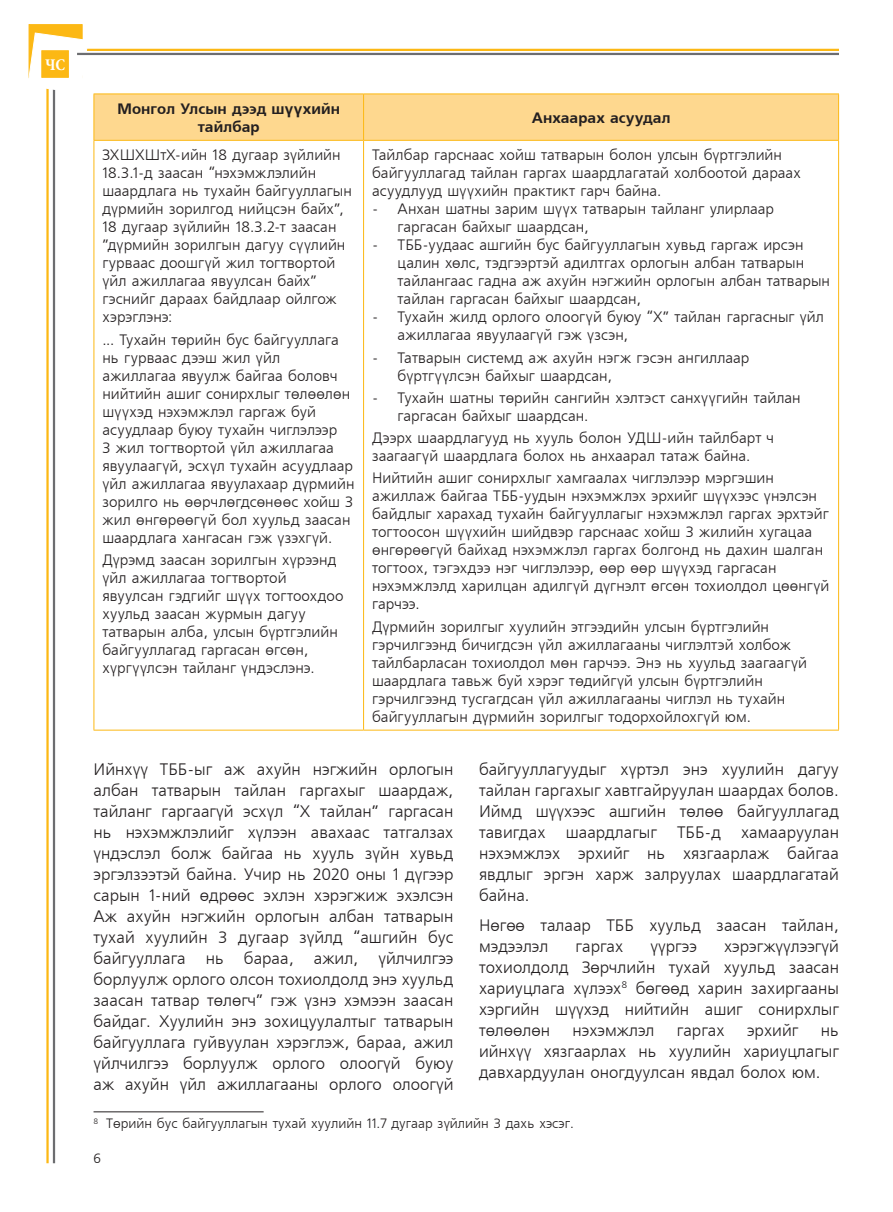
<style>
.page{position:relative;width:893px;height:1212px;background:#fff}
.page>*{position:absolute;margin:0;border:0;box-sizing:border-box;transform-origin:0 0}
.t1{font:16.5px/21px "MAK Freeset";color:#231f20;text-align:justify}
.t2{font:700 condensed 16.5px "Minion Pro";color:#fff}
.t3{font:15px/18px "MAK Freeset";color:#231f20}
.t4{font:700 15px/18px "MAK Freeset";letter-spacing:.005em;color:#231f20;text-align:center}
.t5{font:13.5px "MAK Freeset";color:#231f20}
.t6{font:300 13.5px "MAK Foreigner";color:#231f20}
</style>
<div class="page">
<hr style="left:46px;top:85px;width:3px;height:1078px;background:#fcb814">
<hr style="left:53px;top:85px;width:2px;height:1078px;background:#6c6d70">
<div style="left:29px;top:24px;width:54px;height:54px;background:#fcb814;border:1px solid #fcb814"></div>
<svg style="left:28px;top:32px;width:811px;height:108px"></svg>
<hr style="left:94px;top:94px;width:270px;height:1px;background:#fcb814">
<hr style="left:94px;top:94px;width:1px;height:46px;background:#fcb814">
<hr style="left:364px;top:94px;width:475px;height:1px;background:#fcb814">
<hr style="left:363px;top:94px;width:1px;height:46px;background:#fcb814">
<hr style="left:838px;top:94px;width:1px;height:46px;background:#fcb814">
<hr style="left:94px;top:140px;width:270px;height:1px;background:#fcb814">
<hr style="left:94px;top:141px;width:1px;height:589px;background:#fcb814">
<hr style="left:364px;top:140px;width:475px;height:1px;background:#fcb814">
<hr style="left:363px;top:141px;width:1px;height:589px;background:#fcb814">
<hr style="left:838px;top:141px;width:1px;height:589px;background:#fcb814">
<hr style="left:94px;top:730px;width:270px;height:1px;background:#fcb814">
<hr style="left:364px;top:730px;width:475px;height:1px;background:#fcb814">
<hr style="left:94px;top:1111px;width:170px;height:1px;background:#231f20">
<p class="t2" style="left:45px;top:53px;width:22px">ЧС</p>
<p class="t4" style="left:117px;top:100px;width:224px">Монгол Улсын дээд шүүхийн тайлбар</p>
<p class="t4" style="left:532px;top:109px;width:140px">Анхаарах асуудал</p>
<p class="t3" style="left:102px;top:147px;width:251px">ЗХШХШтХ-ийн 18 дугаар зүйлийн<br>18.3.1-д заасан “нэхэмжлэлийн шаардлага нь тухайн байгууллагын дүрмийн зорилгод нийцсэн байх”,<br>18 дугаар зүйлийн 18.3.2-т заасан ”дүрмийн зорилгын дагуу сүүлийн гурваас доошгүй жил тогтвортой үйл ажиллагаа явуулсан байх” гэснийг дараах байдлаар ойлгож хэрэглэнэ:</p>
<p class="t3" style="left:102px;top:331px;width:254px">... Тухайн төрийн бус байгууллага нь гурваас дээш жил үйл ажиллагаа явуулж байгаа боловч нийтийн ашиг сонирхлыг төлөөлөн шүүхэд нэхэмжлэл гаргаж буй асуудлаар буюу тухайн чиглэлээр<br>3 жил тогтвортой үйл ажиллагаа явуулаагүй, эсхүл тухайн асуудлаар үйл ажиллагаа явуулахаар дүрмийн зорилго нь өөрчлөгдсөнөөс хойш 3 жил өнгөрөөгүй бол хуульд заасан шаардлага хангасан гэж үзэхгүй.</p>
<p class="t3" style="left:102px;top:551px;width:243px">Дүрэмд заасан зорилгын хүрээнд үйл ажиллагаа тогтвортой явуулсан гэдгийг шүүх тогтоохдоо хуульд заасан журмын дагуу татварын алба, улсын бүртгэлийн байгууллагад гаргасан өгсөн, хүргүүлсэн тайланг үндэслэнэ.</p>
<p class="t3" style="left:372px;top:147px;width:430px">Тайлбар гарснаас хойш татварын болон улсын бүртгэлийн байгууллагад тайлан гаргах шаардлагатай холбоотой дараах асуудлууд шүүхийн практикт гарч байна.</p>
<p class="t3" style="left:398px;top:201px;width:378px;text-indent:-26px">- Анхан шатны зарим шүүх татварын тайланг улирлаар гаргасан байхыг шаардсан,</p>
<p class="t3" style="left:398px;top:237px;width:434px;text-indent:-26px">- ТББ-уудаас ашгийн бус байгууллагын хувьд гаргаж ирсэн цалин хөлс, тэдгээртэй адилтгах орлогын албан татварын тайлангаас гадна аж ахуйн нэгжийн орлогын албан татварын тайлан гаргасан байхыг шаардсан,</p>
<p class="t3" style="left:398px;top:309px;width:428px;text-indent:-26px">- Тухайн жилд орлого олоогүй буюу “X” тайлан гаргасныг үйл ажиллагаа явуулаагүй гэж үзсэн,</p>
<p class="t3" style="left:398px;top:349px;width:353px;text-indent:-26px">- Татварын системд аж ахуйн нэгж гэсэн ангиллаар бүртгүүлсэн байхыг шаардсан,</p>
<p class="t3" style="left:398px;top:389px;width:405px;text-indent:-26px">- Тухайн шатны төрийн сангийн хэлтэст санхүүгийн тайлан гаргасан байхыг шаардсан.</p>
<p class="t3" style="left:372px;top:430px;width:404px">Дээрх шаардлагууд нь хууль болон УДШ-ийн тайлбарт ч заагаагүй шаардлага болох нь анхаарал татаж байна.</p>
<p class="t3" style="left:372px;top:470px;width:459px">Нийтийн ашиг сонирхлыг хамгаалах чиглэлээр мэргэшин ажиллаж байгаа ТББ-уудын нэхэмжлэх эрхийг шүүхээс үнэлсэн байдлыг харахад тухайн байгууллагыг нэхэмжлэл гаргах эрхтэйг тогтоосон шүүхийн шийдвэр гарснаас хойш 3 жилийн хугацаа өнгөрөөгүй байхад нэхэмжлэл гаргах болгонд нь дахин шалган тогтоох, тэгэхдээ нэг чиглэлээр, өөр өөр шүүхэд гаргасан нэхэмжлэлд харилцан адилгүй дүгнэлт өгсөн тохиолдол цөөнгүй гарчээ.</p>
<p class="t3" style="left:372px;top:618px;width:436px">Дүрмийн зорилгыг хуулийн этгээдийн улсын бүртгэлийн гэрчилгээнд бичигдсэн үйл ажиллагааны чиглэлтэй холбож тайлбарласан тохиолдол мөн гарчээ. Энэ нь хуульд заагаагүй шаардлага тавьж буй хэрэг төдийгүй улсын бүртгэлийн гэрчилгээнд тусгагдсан үйл ажиллагааны чиглэл нь тухайн байгууллагын дүрмийн зорилгыг тодорхойлохгүй юм.</p>
<p class="t1" style="left:94px;top:760px;width:361px">Ийнхүү ТББ-ыг аж ахуйн нэгжийн орлогын албан татварын тайлан гаргахыг шаардаж, тайланг гаргаагүй эсхүл “Х тайлан” гаргасан нь нэхэмжлэлийг хүлээн авахаас татгалзах үндэслэл болж байгаа нь хууль зүйн хувьд эргэлзээтэй байна. Учир нь 2020 оны 1 дүгээр сарын 1-ний өдрөөс эхлэн хэрэгжиж эхэлсэн Аж ахуйн нэгжийн орлогын албан татварын тухай хуулийн 3 дугаар зүйлд “ашгийн бус байгууллага нь бараа, ажил, үйлчилгээ борлуулж орлого олсон тохиолдолд энэ хуульд заасан татвар төлөгч” гэж үзнэ хэмээн заасан байдаг. Хуулийн энэ зохицуулалтыг татварын байгууллага гуйвуулан хэрэглэж, бараа, ажил үйлчилгээ борлуулж орлого олоогүй буюу аж ахуйн үйл ажиллагааны орлого олоогүй</p>
<p class="t1" style="left:479px;top:760px;width:361px">байгууллагуудыг хүртэл энэ хуулийн дагуу тайлан гаргахыг хавтгайруулан шаардах болов.<br>Иймд шүүхээс ашгийн төлөө байгууллагад тавигдах шаардлагыг ТББ-д хамааруулан нэхэмжлэх эрхийг нь хязгаарлаж байгаа явдлыг эргэн харж залруулах шаардлагатай байна.</p>
<p class="t1" style="left:479px;top:915px;width:361px">Нөгөө талаар ТББ хуульд заасан тайлан, мэдээлэл</p>
<p class="t1" style="left:479px;top:936px;width:361px;text-indent:245px">хэрэгжүүлээгүй тохиолдолд Зөрчлийн тухай хуульд заасан хариуцлага хүлээх<sup>8</sup> бөгөөд харин захиргааны хэргийн шүүхэд нийтийн ашиг сонирхлыг төлөөлөн</p>
<p class="t1" style="left:576px;top:936px;width:49px">гаргах</p>
<p class="t1" style="left:650px;top:936px;width:48px">үүргээ</p>
<p class="t1" style="left:572px;top:1020px;width:84px">нэхэмжлэл</p>
<p class="t1" style="left:677px;top:1020px;width:49px">гаргах</p>
<p class="t1" style="left:747px;top:1020px;width:53px">эрхийг</p>
<p class="t1" style="left:479px;top:1020px;width:361px;text-indent:342px">нь ийнхүү хязгаарлах нь хуулийн хариуцлагыг давхардуулан оногдуулсан явдал болох юм.</p>
<p class="t5" style="left:94px;top:1116px;width:482px"><sup>8</sup> Төрийн бус байгууллагын тухай хуулийн 11.7 дугаар зүйлийн 3 дахь хэсэг.</p>
<p class="t6" style="left:94px;top:1152px;width:9px">6</p>
</div>
